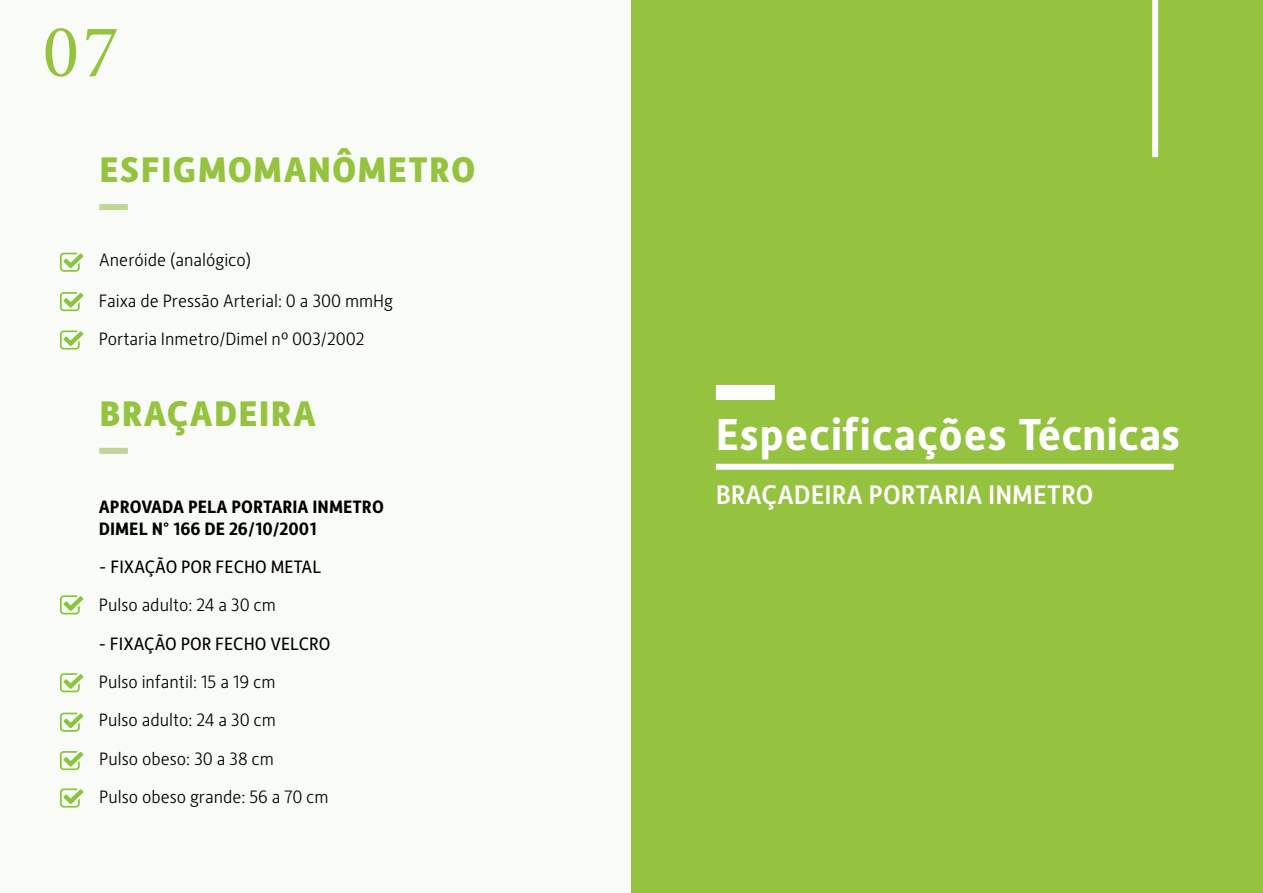
<style>
.page{position:relative;width:1263px;height:893px;background:#fff}
.page>*{position:absolute;margin:0;border:0;box-sizing:border-box;transform-origin:0 0}
.t1{font:75px "Minion Pro";color:#95c33f}
.t2{font:700 45px "Alber New";color:#95c33f}
.t3{font:700 45px "Alber New";letter-spacing:.02em;color:#fff}
.t4{font:500 27px "Alber New";color:#fff}
.t5{font:300 18px/38.4px "Alber New";color:#000001}
.t6{font:700 18px/21.6px "Alber New";color:#000001}
.t7{font:18px "Alber New";color:#000001}
</style>
<div class="page">
<div style="left:0;top:0;width:631px;height:893px;background:#f9fcf6"></div>
<div style="left:631px;top:0;width:632px;height:893px;background:#95c33f"></div>
<svg style="left:60px;top:292px;width:23px;height:19px"></svg>
<svg style="left:60px;top:330px;width:23px;height:20px"></svg>
<svg style="left:60px;top:595px;width:23px;height:19px"></svg>
<svg style="left:60px;top:253px;width:23px;height:19px"></svg>
<svg style="left:60px;top:673px;width:23px;height:19px"></svg>
<svg style="left:60px;top:713px;width:23px;height:19px"></svg>
<svg style="left:60px;top:751px;width:23px;height:19px"></svg>
<svg style="left:60px;top:788px;width:23px;height:20px"></svg>
<div style="left:99px;top:204px;width:29px;height:6px;background:#c0d598"></div>
<div style="left:99px;top:448px;width:29px;height:6px;background:#c0d598"></div>
<div style="left:716px;top:385px;width:59px;height:15px;background:#fbfdfe"></div>
<div style="left:716px;top:464px;width:458px;height:6px;background:#fbfdfe"></div>
<div style="left:1152px;top:0;width:6px;height:157px;background:#fbfdfe"></div>
<h1 class="t1" style="left:43px;top:2px;width:77px">07</h1>
<h2 class="t2" style="left:99px;top:137px;width:378px">ESFIGMOMANÔMETRO</h2>
<p class="t5" style="left:99px;top:240px;width:153px">Aneróide (analógico)</p>
<p class="t5" style="left:99px;top:281px;width:296px">Faixa de Pressão Arterial: 0 a 300 mmHg<br>Portaria Inmetro/Dimel nº 003/2002</p>
<h2 class="t2" style="left:99px;top:381px;width:219px">BRAÇADEIRA</h2>
<p class="t6" style="left:99px;top:495px;width:287px">APROVADA PELA PORTARIA INMETRO<br>DIMEL N° 166 DE 26/10/2001</p>
<p class="t7" style="left:99px;top:555px;width:224px">- FIXAÇÃO POR FECHO METAL</p>
<p class="t5" style="left:99px;top:585px;width:179px">Pulso adulto: 24 a 30 cm</p>
<p class="t7" style="left:99px;top:632px;width:233px">- FIXAÇÃO POR FECHO VELCRO</p>
<p class="t5" style="left:99px;top:662px;width:231px">Pulso infantil: 15 a 19 cm<br>Pulso adulto: 24 a 30 cm<br>Pulso obeso: 30 a 38 cm<br>Pulso obeso grande: 56 a 70 cm</p>
<h2 class="t3" style="left:716px;top:405px;width:465px">Especificações Técnicas</h2>
<h3 class="t4" style="left:716px;top:477px;width:379px">BRAÇADEIRA PORTARIA INMETRO</h3>
</div>
